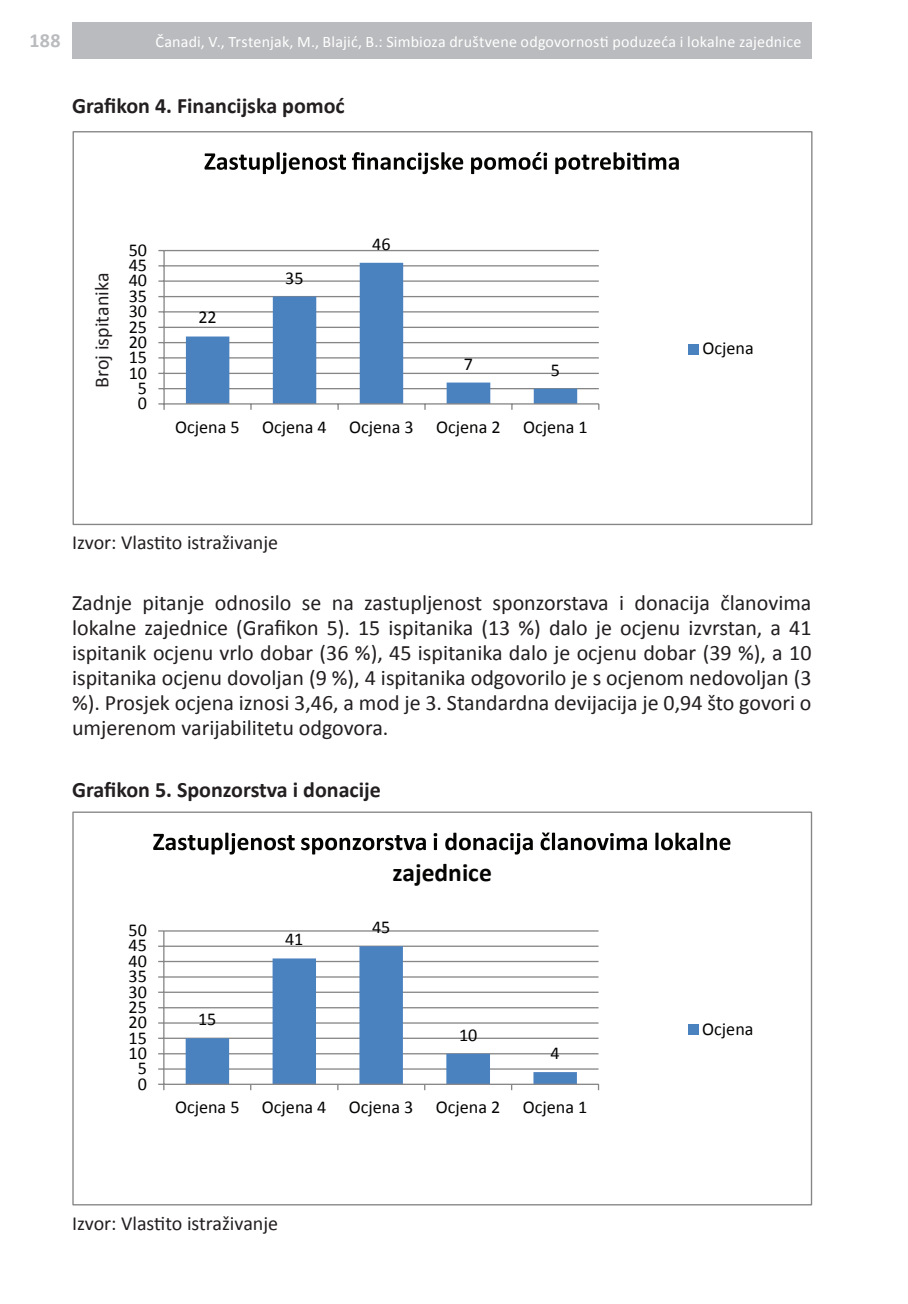
<style>
.page{position:relative;width:908px;height:1304px;background:#fff}
.page>*{position:absolute;margin:0;border:0;box-sizing:border-box;transform-origin:0 0}
.t1{font:700 25.6px "Calibri";color:#040503}
.t2{font:22px/25px "Calibri";color:#231f20;text-align:justify}
.t3{font:700 22px "Calibri";color:#231f20}
.header_lijevi{font:20px "Calibri";color:#231f20}
.t4{font:700 20px "Calibri";color:#babbbe}
.t5{font:18.2px "Calibri";color:#040503}
.header_desni{font:16px "Calibri";letter-spacing:.01em;color:#fff}
</style>
<div class="page">
<div style="left:72px;top:22px;width:739px;height:37px;background:#babbbe"></div>
<hr style="left:164px;top:388px;width:434px;height:1px;background:#868687">
<hr style="left:164px;top:373px;width:434px;height:1px;background:#868687">
<hr style="left:164px;top:357px;width:434px;height:2px;background:#868687">
<hr style="left:164px;top:342px;width:434px;height:1px;background:#868687">
<hr style="left:164px;top:327px;width:434px;height:1px;background:#868687">
<hr style="left:164px;top:311px;width:434px;height:2px;background:#868687">
<hr style="left:164px;top:296px;width:434px;height:1px;background:#868687">
<hr style="left:164px;top:280px;width:434px;height:2px;background:#868687">
<hr style="left:164px;top:265px;width:434px;height:1px;background:#868687">
<hr style="left:164px;top:250px;width:434px;height:1px;background:#868687">
<svg style="left:186px;top:263px;width:391px;height:140px"></svg>
<hr style="left:163px;top:251px;width:2px;height:153px;background:#868687">
<hr style="left:164px;top:403px;width:434px;height:2px;background:#868687">
<svg style="left:158px;top:403px;width:7px;height:7px"></svg>
<svg style="left:204px;top:152px;width:142px;height:22px"></svg>
<svg style="left:352px;top:152px;width:111px;height:22px"></svg>
<svg style="left:471px;top:152px;width:76px;height:22px"></svg>
<svg style="left:555px;top:152px;width:123px;height:22px"></svg>
<div style="left:688px;top:344px;width:10px;height:10px;background:#4a81bf"></div>
<hr style="left:164px;top:1068px;width:434px;height:2px;background:#868687">
<hr style="left:164px;top:1053px;width:434px;height:1px;background:#868687">
<hr style="left:164px;top:1038px;width:434px;height:1px;background:#868687">
<hr style="left:164px;top:1022px;width:434px;height:2px;background:#868687">
<hr style="left:164px;top:1007px;width:434px;height:1px;background:#868687">
<hr style="left:164px;top:992px;width:434px;height:1px;background:#868687">
<hr style="left:164px;top:976px;width:434px;height:2px;background:#868687">
<hr style="left:164px;top:961px;width:434px;height:1px;background:#868687">
<hr style="left:164px;top:946px;width:434px;height:1px;background:#868687">
<hr style="left:164px;top:930px;width:434px;height:2px;background:#868687">
<svg style="left:185px;top:946px;width:391px;height:138px"></svg>
<hr style="left:163px;top:931px;width:1px;height:153px;background:#868687">
<hr style="left:164px;top:1084px;width:434px;height:1px;background:#868687">
<svg style="left:153px;top:833px;width:141px;height:22px"></svg>
<svg style="left:301px;top:835px;width:124px;height:19px"></svg>
<svg style="left:433px;top:833px;width:4px;height:17px"></svg>
<svg style="left:445px;top:833px;width:87px;height:22px"></svg>
<svg style="left:540px;top:832px;width:106px;height:18px"></svg>
<svg style="left:655px;top:833px;width:75px;height:17px"></svg>
<div style="left:687px;top:1025px;width:11px;height:10px;background:#4a81bf"></div>
<p class="t4" style="left:29px;top:28px;width:33px">188</p>
<p class="header_desni" style="left:155px;top:31px;width:647px">Čanadi, V., Trstenjak, M., Blajić, B.: Simbioza društvene odgovornosti poduzeća i lokalne zajednice</p>
<p class="t3" style="left:72px;top:92px;width:274px">Grafikon 4. Financijska pomoć</p>
<p class="header_lijevi" style="left:90px;top:388px;width:117px;rotate:-90deg">Broj ispitanika</p>
<p class="t5" style="left:129px;top:238px;width:20px">50</p>
<p class="t5" style="left:129px;top:254px;width:20px">45</p>
<p class="t5" style="left:129px;top:269px;width:20px">40</p>
<p class="t5" style="left:129px;top:284px;width:20px">35</p>
<p class="t5" style="left:129px;top:300px;width:20px">30</p>
<p class="t5" style="left:129px;top:315px;width:20px">25</p>
<p class="t5" style="left:129px;top:331px;width:20px">20</p>
<p class="t5" style="left:129px;top:346px;width:20px">15</p>
<p class="t5" style="left:129px;top:361px;width:20px">10</p>
<p class="t5" style="left:138px;top:377px;width:11px">5</p>
<p class="t5" style="left:138px;top:392px;width:11px">0</p>
<p class="t5" style="left:198px;top:306px;width:20px">22</p>
<p class="t5" style="left:285px;top:266px;width:20px">35</p>
<p class="t5" style="left:372px;top:232px;width:20px">46</p>
<p class="t5" style="left:463px;top:352px;width:11px">7</p>
<p class="t5" style="left:550px;top:358px;width:11px">5</p>
<p class="t5" style="left:175px;top:416px;width:413px">Ocjena 5 Ocjena 4 Ocjena 3 Ocjena 2 Ocjena 1</p>
<p class="header_lijevi" style="left:72px;top:530px;width:207px">Izvor: Vlastito istraživanje</p>
<p class="t5" style="left:702px;top:337px;width:53px">Ocjena</p>
<p class="t2" style="left:72px;top:589px;width:740px">Zadnje pitanje odnosilo se na zastupljenost sponzorstava i donacija članovima lokalne zajednice (Grafikon 5). 15 ispitanika (13 %) dalo je ocjenu izvrstan, a 41 ispitanik ocjenu vrlo dobar (36 %), 45 ispitanika dalo je ocjenu dobar (39 %), a 10 ispitanika ocjenu dovoljan (9 %), 4 ispitanika odgovorilo je s ocjenom nedovoljan (3 %). Prosjek ocjena iznosi 3,46, a mod je 3. Standardna devijacija je 0,94 što govori o umjerenom varijabilitetu odgovora.</p>
<p class="t3" style="left:72px;top:776px;width:310px">Grafikon 5. Sponzorstva i donacije</p>
<p class="t1" style="left:392px;top:857px;width:101px">zajednice</p>
<p class="t5" style="left:128px;top:919px;width:20px">50</p>
<p class="t5" style="left:128px;top:934px;width:20px">45</p>
<p class="t5" style="left:128px;top:949px;width:20px">40</p>
<p class="t5" style="left:128px;top:965px;width:20px">35</p>
<p class="t5" style="left:128px;top:980px;width:20px">30</p>
<p class="t5" style="left:128px;top:996px;width:20px">25</p>
<p class="t5" style="left:128px;top:1011px;width:20px">20</p>
<p class="t5" style="left:128px;top:1026px;width:20px">15</p>
<p class="t5" style="left:128px;top:1042px;width:20px">10</p>
<p class="t5" style="left:138px;top:1057px;width:11px">5</p>
<p class="t5" style="left:138px;top:1072px;width:11px">0</p>
<p class="t5" style="left:198px;top:1008px;width:20px">15</p>
<p class="t5" style="left:285px;top:928px;width:20px">41</p>
<p class="t5" style="left:372px;top:916px;width:20px">45</p>
<p class="t5" style="left:459px;top:1023px;width:20px">10</p>
<p class="t5" style="left:550px;top:1042px;width:11px">4</p>
<p class="t5" style="left:175px;top:1096px;width:413px">Ocjena 5 Ocjena 4 Ocjena 3 Ocjena 2 Ocjena 1</p>
<p class="header_lijevi" style="left:72px;top:1211px;width:207px">Izvor: Vlastito istraživanje</p>
<p class="t5" style="left:702px;top:1017px;width:53px">Ocjena</p>
</div>
